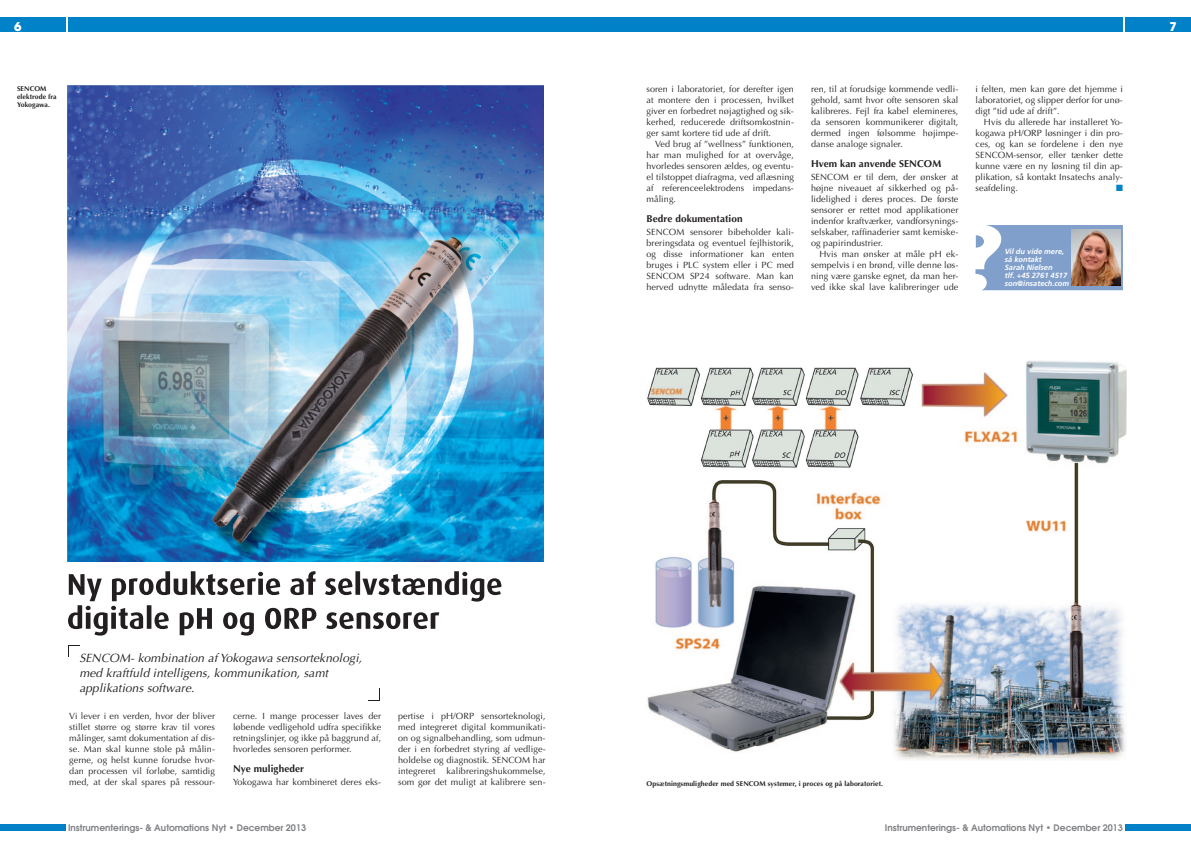
<style>
.page{position:relative;width:1191px;height:842px;background:#fff}
.page>*{position:absolute;margin:0;border:0;box-sizing:border-box;transform-origin:0 0}
.t1{font:italic 12px/15px "Optima";letter-spacing:.01em;color:#231f20}
.t2{font:700 12px "Avant Garde";color:#fff}
.t3{font:700 10px "Optima";letter-spacing:.01em;color:#231f20}
.t4{font:9px/11px "Optima";letter-spacing:.01em;color:#231f20;text-align:justify}
.t5{font:600 9px "Avant Garde";color:#808285}
.t6{font:9px "Zapf Dingbats";color:#0082c8}
.t7{font:italic 700 7.5px/8px "Frutiger";color:#fff}
.t8{font:700 7px/8px "Optima";letter-spacing:.01em;color:#231f20}
</style>
<div class="page">
<img style="left:1125px;top:17px;width:66px;height:14px">
<div style="left:595px;top:17px;width:528px;height:14px;background:#0081c8"></div>
<div style="left:0;top:17px;width:65px;height:14px;background:#0082c8"></div>
<div style="left:68px;top:17px;width:527px;height:14px;background:#0082c8"></div>
<img style="left:0;top:824px;width:65px;height:7px">
<img style="left:1125px;top:824px;width:66px;height:7px">
<img style="left:67px;top:85px;width:477px;height:477px">
<svg style="left:68px;top:571px;width:433px;height:65px"></svg>
<img style="left:647px;top:360px;width:479px;height:400px">
<svg style="left:68px;top:645px;width:12px;height:11px"></svg>
<svg style="left:368px;top:689px;width:12px;height:12px"></svg>
<svg style="left:975px;top:225px;width:148px;height:65px;background:#92acd1"></svg>
<img style="left:1072px;top:229px;width:48px;height:57px">
<h1 class="t2" style="left:14px;top:19px;width:9px">6</h1>
<p class="t8" style="left:17px;top:84px;width:41px">SENCOM elektrode fra<br>Yokogawa.</p>
<p class="t4" style="left:646px;top:84px;width:149px">soren i laboratoriet, for derefter igen at montere den i processen, hvilket giver en forbedret nøjagtighed og sik&shy;kerhed, reducerede driftsomkostnin&shy;ger samt kortere tid ude af drift.</p>
<p class="t4" style="left:646px;top:139px;width:149px;text-indent:9px">Ved brug af ”wellness” funktionen, har man mulighed for at overvåge, hvorledes sensoren ældes, og eventu&shy;el tilstoppet diafragma, ved aflæsning af referenceelektrodens impedans&shy;måling.</p>
<p class="t3" style="left:646px;top:213px;width:98px">Bedre dokumentation</p>
<p class="t4" style="left:646px;top:227px;width:149px">SENCOM sensorer bibeholder kali&shy;breringsdata og eventuel fejlhistorik, og disse informationer kan enten bruges i PLC system eller i PC med SENCOM SP24 software. Man kan herved udnytte måledata fra senso-</p>
<p class="t4" style="left:811px;top:84px;width:149px">ren, til at forudsige kommende vedli&shy;gehold, samt hvor ofte sensoren skal kalibreres. Fejl fra kabel elemineres, da sensoren kommunikerer digitalt, dermed ingen følsomme højimpe&shy;danse analoge signaler.</p>
<p class="t3" style="left:811px;top:158px;width:132px">Hvem kan anvende SENCOM</p>
<p class="t4" style="left:811px;top:172px;width:149px">SENCOM er til dem, der ønsker at højne niveauet af sikkerhed og på&shy;lidelighed i deres proces. De første sensorer er rettet mod applikationer indenfor kraftværker, vandforsynings&shy;selskaber, raffinaderier samt kemiske&shy;og papirindustrier.</p>
<p class="t4" style="left:811px;top:249px;width:149px;text-indent:9px">Hvis man ønsker at måle pH ek&shy;sempelvis i en brønd, ville denne løs&shy;ning være ganske egnet, da man her&shy;ved ikke skal lave kalibreringer ude</p>
<p class="t4" style="left:975px;top:84px;width:149px">i felten, men kan gøre det hjemme i laboratoriet, og slipper derfor for unø&shy;digt ”tid ude af drift”.</p>
<p class="t4" style="left:975px;top:117px;width:149px;text-indent:9px">Hvis du allerede har installeret Yo&shy;kogawa pH/ORP løsninger i din pro&shy;ces, og kan se fordelene i den nye SENCOM-sensor, eller tænker dette kunne være en ny løsning til din ap&shy;plikation, så kontakt Insatechs analy&shy;seafdeling.</p>
<p class="t6" style="left:1116px;top:184px;width:8px">■</p>
<p class="t7" style="left:1004px;top:248px;width:66px">Vil du vide mere, så kontakt<br>Sarah Nielsen<br>tlf. +45 2761 4517 son@insatech.com</p>
<h1 class="t2" style="left:1169px;top:19px;width:9px">7</h1>
<h1 class="t1" style="left:79px;top:651px;width:284px">SENCOM- kombination af Yokogawa sensorteknologi, med kraftfuld intelligens, kommunikation, samt applikations software.</h1>
<p class="t4" style="left:69px;top:711px;width:147px">Vi lever i en verden, hvor der bliver stillet større og større krav til vores målinger, samt dokumentation af dis&shy;se. Man skal kunne stole på målin&shy;gerne, og helst kunne forudse hvor&shy;dan processen vil forløbe, samtidig med, at der skal spares på ressour-</p>
<p class="t4" style="left:233px;top:711px;width:150px">cerne. I mange processer laves der løbende vedligehold udfra specifikke retningslinjer, og ikke på baggrund af, hvorledes sensoren performer.</p>
<p class="t3" style="left:233px;top:763px;width:73px">Nye muligheder</p>
<p class="t4" style="left:233px;top:777px;width:150px">Yokogawa har kombineret deres eks-</p>
<p class="t5" style="left:68px;top:821px;width:239px">Instrumenterings- &amp; Automations Nyt • December 2013</p>
<p class="t4" style="left:398px;top:711px;width:149px">pertise i pH/ORP sensorteknologi, med integreret digital kommunikati&shy;on og signalbehandling, som udmun&shy;der i en forbedret styring af vedlige&shy;holdelse og diagnostik. SENCOM har integreret kalibreringshukommelse, som gør det muligt at kalibrere sen-</p>
<p class="t8" style="left:646px;top:779px;width:238px">Opsætningsmuligheder med SENCOM systemer, i proces og på laboratoriet.</p>
<p class="t5" style="left:885px;top:821px;width:239px">Instrumenterings- &amp; Automations Nyt • December 2013</p>
</div>
